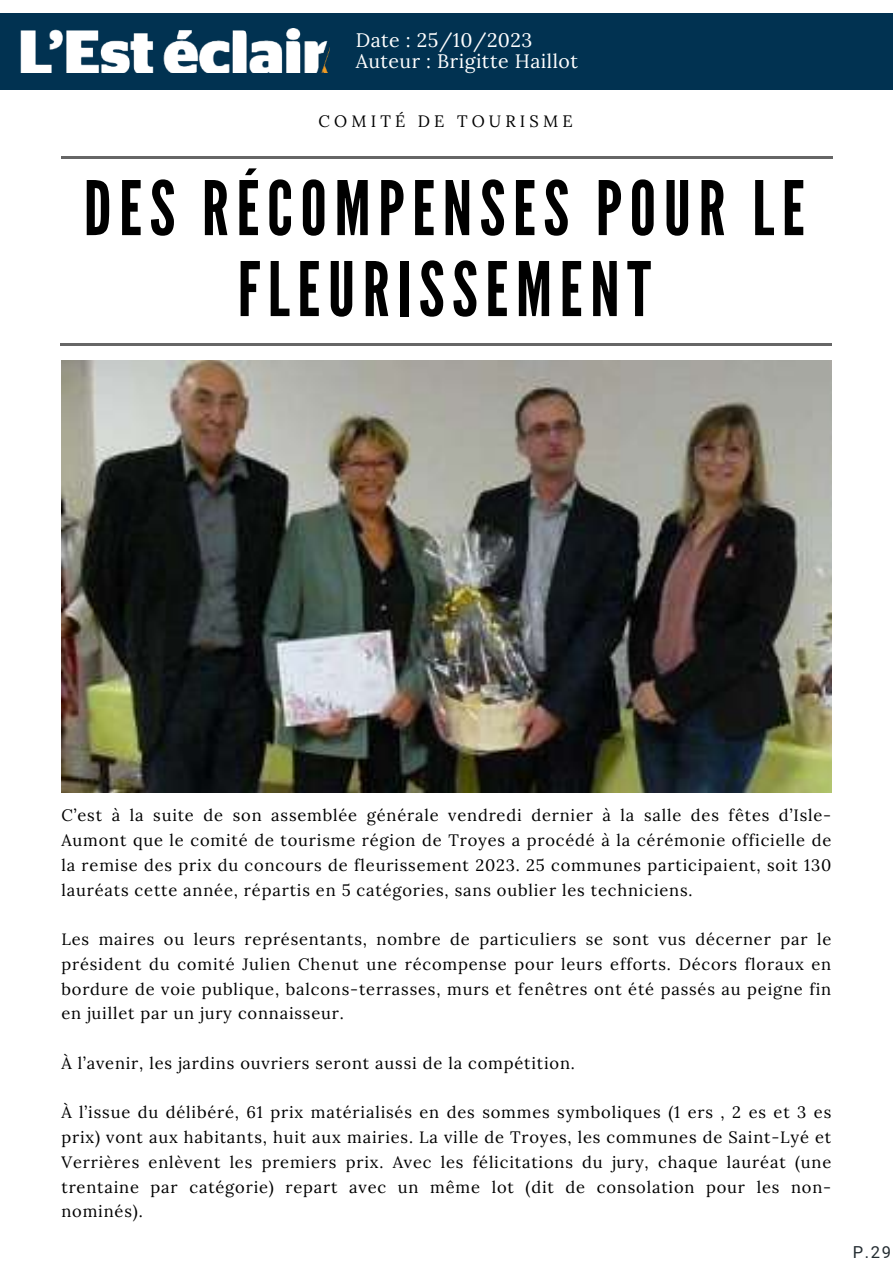
<style>
.page{position:relative;width:893px;height:1264px;background:#fff}
.page>*{position:absolute;margin:0;border:0;box-sizing:border-box;transform-origin:0 0}
.t1{font:75px/81px "League Gothic";letter-spacing:.1em;color:#000;text-align:center}
.t2{font:19.5px/21.3px "Lora";letter-spacing:.025em;color:#fff}
.t3{font:16.5px/24.8px "Lora";letter-spacing:.05em;color:#000;text-align:justify}
.t4{font:16.5px "Lora";letter-spacing:.25em;color:#000}
.t5{font:16.5px "Roboto";color:#232c31}
</style>
<div class="page">
<img style="left:61px;top:361px;width:770px;height:431px">
<hr style="left:61px;top:156px;width:771px;height:2px;background:#666">
<hr style="left:60px;top:344px;width:771px;height:2px;background:#666">
<div style="left:0;top:13px;width:892px;height:76px;background:#013251"></div>
<img style="left:21px;top:28px;width:308px;height:44px">
<p class="t2" style="left:356px;top:29px;width:224px">Date : 25/10/2023<br>Auteur : Brigitte Haillot</p>
<p class="t4" style="left:318px;top:111px;width:255px">COMITÉ DE TOURISME</p>
<h1 class="t1" style="left:84px;top:169px;width:722px">DES RÉCOMPENSES POUR LE<br>FLEURISSEMENT</h1>
<p class="t3" style="left:61px;top:803px;width:771px">C’est à la suite de son assemblée générale vendredi dernier à la salle des fêtes d’Isle-Aumont que le comité de tourisme région de Troyes a procédé à la cérémonie officielle de la remise des prix du concours de fleurissement 2023. 25 communes participaient, soit 130 lauréats cette année, répartis en 5 catégories, sans oublier les techniciens.</p>
<p class="t3" style="left:61px;top:926px;width:771px">Les maires ou leurs représentants, nombre de particuliers se sont vus décerner par le président du comité Julien Chenut une récompense pour leurs efforts. Décors floraux en bordure de voie publique, balcons-terrasses, murs et fenêtres ont été passés au peigne fin en juillet par un jury connaisseur.</p>
<p class="t3" style="left:61px;top:1050px;width:515px">À l’avenir, les jardins ouvriers seront aussi de la compétition.</p>
<p class="t3" style="left:61px;top:1099px;width:771px">À l’issue du délibéré, 61 prix matérialisés en des sommes symboliques (1 ers , 2 es et 3 es prix) vont aux habitants, huit aux mairies. La ville de Troyes, les communes de Saint-Lyé et Verrières enlèvent les premiers prix. Avec les félicitations du jury, chaque lauréat (une trentaine par catégorie) repart avec un même lot (dit de consolation pour les non&shy;nominés).</p>
<p class="t5" style="left:852px;top:1242px;width:40px">P.29</p>
</div>
